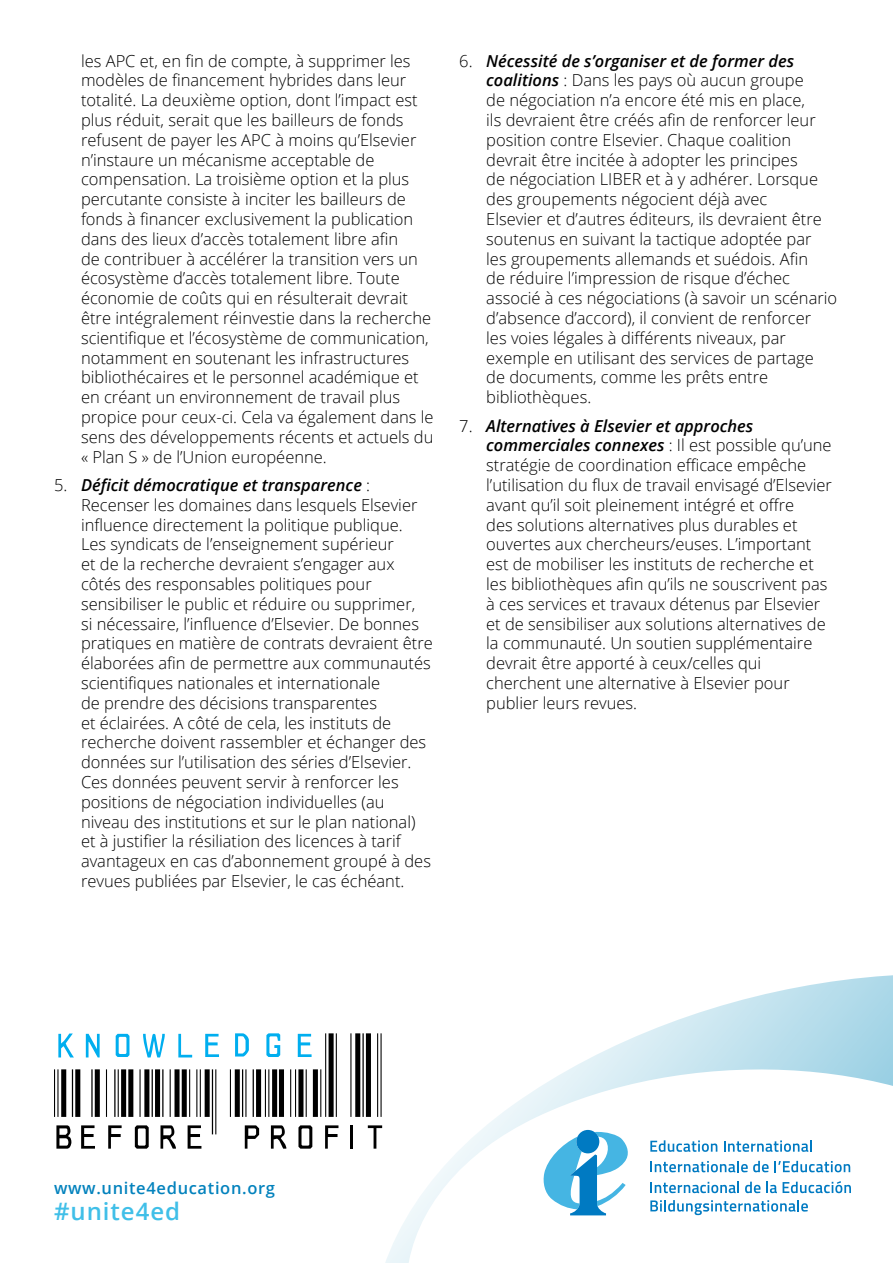
<style>
.page{position:relative;width:893px;height:1263px;background:#fff}
.page>*{position:absolute;margin:0;border:0;box-sizing:border-box;transform-origin:0 0}
.t1{font:600 24px "Open Sans";letter-spacing:.04em;color:#40bfe8}
.t2{font:300 16.5px/19.8px "Open Sans";color:#000}
.t3{font:600 16.5px "Open Sans";letter-spacing:.04em;color:#0382bd}
.s1{font-weight:600;font-style:italic}
</style>
<div class="page">
<svg style="left:613px;top:975px;width:280px;height:72px"></svg>
<svg style="left:382px;top:1047px;width:511px;height:216px"></svg>
<svg style="left:650px;top:1140px;width:67px;height:12px"></svg>
<svg style="left:724px;top:1140px;width:88px;height:12px"></svg>
<svg style="left:650px;top:1161px;width:200px;height:11px"></svg>
<svg style="left:745px;top:1182px;width:15px;height:11px"></svg>
<svg style="left:766px;top:1182px;width:11px;height:11px"></svg>
<svg style="left:650px;top:1182px;width:89px;height:11px"></svg>
<svg style="left:783px;top:1181px;width:68px;height:12px"></svg>
<svg style="left:650px;top:1200px;width:158px;height:15px"></svg>
<svg style="left:538px;top:1125px;width:95px;height:95px"></svg>
<svg style="left:54px;top:1033px;width:328px;height:116px"></svg>
<p class="t2" style="left:81px;top:50px;width:354px">les APC et, en fin de compte, à supprimer les modèles de financement hybrides dans leur totalité. La deuxième option, dont l’impact est plus réduit, serait que les bailleurs de fonds refusent de payer les APC à moins qu’Elsevier n’instaure un mécanisme acceptable de compensation. La troisième option et la plus percutante consiste à inciter les bailleurs de fonds à financer exclusivement la publication dans des lieux d’accès totalement libre afin<br>de contribuer à accélérer la transition vers un écosystème d’accès totalement libre. Toute économie de coûts qui en résulterait devrait être intégralement réinvestie dans la recherche scientifique et l’écosystème de communication, notamment en soutenant les infrastructures bibliothécaires et le personnel académique et en créant un environnement de travail plus propice pour ceux-ci. Cela va également dans le sens des développements récents et actuels du « Plan S » de l’Union européenne.</p>
<p class="t2" style="left:81px;top:475px;width:353px;text-indent:-27px">5. <span class="s1">Déficit démocratique et transparence</span> :<br>Recenser les domaines dans lesquels Elsevier influence directement la politique publique.<br>Les syndicats de l’enseignement supérieur<br>et de la recherche devraient s’engager aux côtés des responsables politiques pour sensibiliser le public et réduire ou supprimer,<br>si nécessaire, l’influence d’Elsevier. De bonnes pratiques en matière de contrats devraient être élaborées afin de permettre aux communautés scientifiques nationales et internationale<br>de prendre des décisions transparentes<br>et éclairées. A côté de cela, les instituts de recherche doivent rassembler et échanger des données sur l’utilisation des séries d’Elsevier.<br>Ces données peuvent servir à renforcer les positions de négociation individuelles (au niveau des institutions et sur le plan national) et à justifier la résiliation des licences à tarif avantageux en cas d’abonnement groupé à des revues publiées par Elsevier, le cas échéant.</p>
<p class="t2" style="left:486px;top:50px;width:352px;text-indent:-27px">6. <span class="s1">Nécessité de s’organiser et de former des coalitions</span> : Dans les pays où aucun groupe<br>de négociation n’a encore été mis en place,<br>ils devraient être créés afin de renforcer leur position contre Elsevier. Chaque coalition devrait être incitée à adopter les principes<br>de négociation LIBER et à y adhérer. Lorsque des groupements négocient déjà avec<br>Elsevier et d’autres éditeurs, ils devraient être soutenus en suivant la tactique adoptée par<br>les groupements allemands et suédois. Afin<br>de réduire l’impression de risque d’échec associé à ces négociations (à savoir un scénario d’absence d’accord), il convient de renforcer<br>les voies légales à différents niveaux, par exemple en utilisant des services de partage<br>de documents, comme les prêts entre bibliothèques.</p>
<p class="t2" style="left:486px;top:415px;width:347px;text-indent:-27px">7. <span class="s1">Alternatives à Elsevier et approches commerciales connexes</span> : Il est possible qu’une stratégie de coordination efficace empêche l’utilisation du flux de travail envisagé d’Elsevier avant qu’il soit pleinement intégré et offre<br>des solutions alternatives plus durables et ouvertes aux chercheurs/euses. L’important est de mobiliser les instituts de recherche et les bibliothèques afin qu’ils ne souscrivent pas à ces services et travaux détenus par Elsevier et de sensibiliser aux solutions alternatives de la communauté. Un soutien supplémentaire devrait être apporté à ceux/celles qui cherchent une alternative à Elsevier pour publier leurs revues.</p>
<p class="t3" style="left:54px;top:1176px;width:223px">www.unite4education.org</p>
<p class="t1" style="left:54px;top:1195px;width:128px">#unite4ed</p>
</div>
